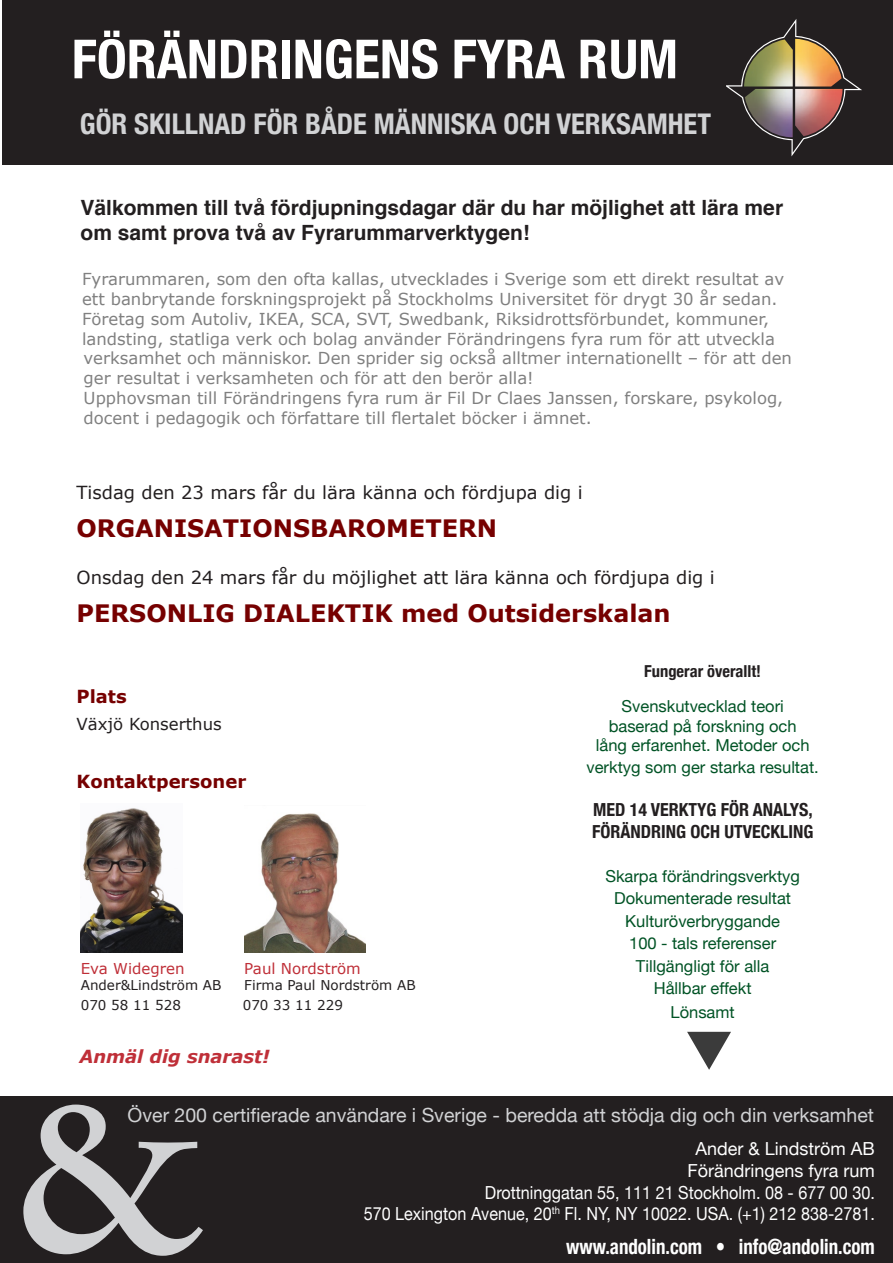
<style>
.page{position:relative;width:893px;height:1263px;background:#fff}
.page>*{position:absolute;margin:0;border:0;box-sizing:border-box;transform-origin:0 0}
.t1{font:700 210px "Sabon";color:#d1d2d4}
.t2{font:700 condensed 54px "Helvetica Neue";color:#fff}
.t3{font:700 condensed 28.5px "Helvetica Neue";color:#d1d2d4}
.t4{font:700 24px "Verdana";color:#760000}
.t5{font:700 21px/25.2px "Helvetica";color:#231f20}
.t6{font:700 condensed 21px "Helvetica Neue";color:#fff;scale:.9 1}
.t7{font:19.5px "Helvetica Neue";color:#d1d2d4}
.t8{font:18px/21.6px "Helvetica Neue";color:#fff;text-align:right}
.t9{font:18px "Verdana";color:#231f20}
.t10{font:700 condensed 18px/21.6px "Helvetica Neue";color:#231f20}
.t11{font:700 18px "Verdana";color:#760000}
.t12{font:italic 700 18px "Verdana";color:#bf2f38}
.t13{font:16.5px/19.8px "Verdana";color:#808080}
.t14{font:16.5px/22.6px "Helvetica Neue";color:#005325;text-align:center}
.t15{font:700 condensed 16.5px "Helvetica Neue";color:#231f20}
.t16{font:16.5px "Verdana";color:#231f20}
.t17{font:15px "Verdana";color:#bf2f38}
.t18{font:13.5px "Verdana";color:#231f20}
</style>
<div class="page">
<img style="left:244px;top:813px;width:122px;height:140px">
<img style="left:81px;top:808px;width:102px;height:145px">
<div style="left:0;top:1097px;width:893px;height:166px;background:#231f20"></div>
<div style="left:2px;top:0;width:891px;height:165px;background:#231f20"></div>
<svg style="left:726px;top:19px;width:136px;height:137px"></svg>
<img style="left:744px;top:39px;width:98px;height:98px">
<h2 class="t2" style="left:72px;top:26px;width:608px">FÖRÄNDRINGENS FYRA RUM</h2>
<h3 class="t3" style="left:80px;top:107px;width:633px">GÖR SKILLNAD FÖR BÅDE MÄNNISKA OCH VERKSAMHET</h3>
<p class="t5" style="left:81px;top:194px;width:704px">Välkommen till två fördjupningsdagar där du har möjlighet att lära mer om samt prova två av Fyrarummarverktygen!</p>
<p class="t13" style="left:82px;top:269px;width:711px">Fyrarummaren, som den ofta kallas, utvecklades i Sverige som ett direkt resultat av ett banbrytande forskningsprojekt på Stockholms Universitet för drygt 30 år sedan.<br>Företag som Autoliv, IKEA, SCA, SVT, Swedbank, Riksidrottsförbundet, kommuner, landsting, statliga verk och bolag använder Förändringens fyra rum för att utveckla verksamhet och människor. Den sprider sig också alltmer internationellt – för att den ger resultat i verksamheten och för att den berör alla!<br>Upphovsman till Förändringens fyra rum är Fil Dr Claes Janssen, forskare, psykolog, docent i pedagogik och författare till flertalet böcker i ämnet.</p>
<p class="t9" style="left:77px;top:481px;width:508px">Tisdag den 23 mars får du lära känna och fördjupa dig i</p>
<h3 class="t4" style="left:77px;top:513px;width:422px">ORGANISATIONSBAROMETERN</h3>
<p class="t9" style="left:77px;top:566px;width:640px">Onsdag den 24 mars får du möjlighet att lära känna och fördjupa dig i</p>
<h3 class="t4" style="left:77px;top:598px;width:596px">PERSONLIG DIALEKTIK med Outsiderskalan</h3>
<p class="t11" style="left:77px;top:685px;width:52px">Plats</p>
<p class="t16" style="left:77px;top:713px;width:147px">Växjö Konserthus</p>
<p class="t11" style="left:77px;top:769px;width:171px">Kontaktpersoner</p>
<p class="t17" style="left:81px;top:959px;width:105px">Eva Widegren</p>
<p class="t17" style="left:244px;top:959px;width:118px">Paul Nordström</p>
<p class="t18" style="left:81px;top:977px;width:142px">Ander&amp;Lindström AB</p>
<p class="t18" style="left:244px;top:977px;width:173px">Firma Paul Nordström AB</p>
<p class="t18" style="left:81px;top:996px;width:102px">070 58 11 528</p>
<p class="t18" style="left:243px;top:996px;width:102px">070 33 11 229</p>
<p class="t12" style="left:79px;top:1045px;width:192px">Anmäl dig snarast!</p>
<p class="t15" style="left:644px;top:661px;width:118px">Fungerar överallt!</p>
<p class="t14" style="left:596px;top:696px;width:215px;line-height:19.8px">Svenskutvecklad teori baserad på forskning och lång erfarenhet. Metoder och</p>
<p class="t14" style="left:586px;top:755px;width:234px">verktyg som ger starka resultat.</p>
<p class="t10" style="left:592px;top:799px;width:223px">MED 14 VERKTYG FÖR ANALYS,<br>FÖRÄNDRING OCH UTVECKLING</p>
<p class="t14" style="left:605px;top:864px;width:196px">Skarpa förändringsverktyg<br>Dokumenterade resultat<br>Kulturöverbryggande<br>100 - tals referenser<br>Tillgängligt för alla<br>Hållbar effekt<br>Lönsamt</p>
<h1 class="t1" style="left:11px;top:1048px;width:200px">&amp;</h1>
<p class="t7" style="left:128px;top:1104px;width:748px">Över 200 certifierade användare i Sverige - beredda att stödja dig och din verksamhet</p>
<p class="t8" style="left:364px;top:1138px;width:513px">Ander &amp; Lindström AB<br>Förändringens fyra rum<br>Drottninggatan 55, 111 21 Stockholm. 08 - 677 00 30.<br>570 Lexington Avenue, 20<sup>th</sup> Fl. NY, NY 10022. USA. (+1) 212 838-2781.</p>
<p class="t6" style="left:566px;top:1234px;width:345px">www.andolin.com • info@andolin.com</p>
</div>
